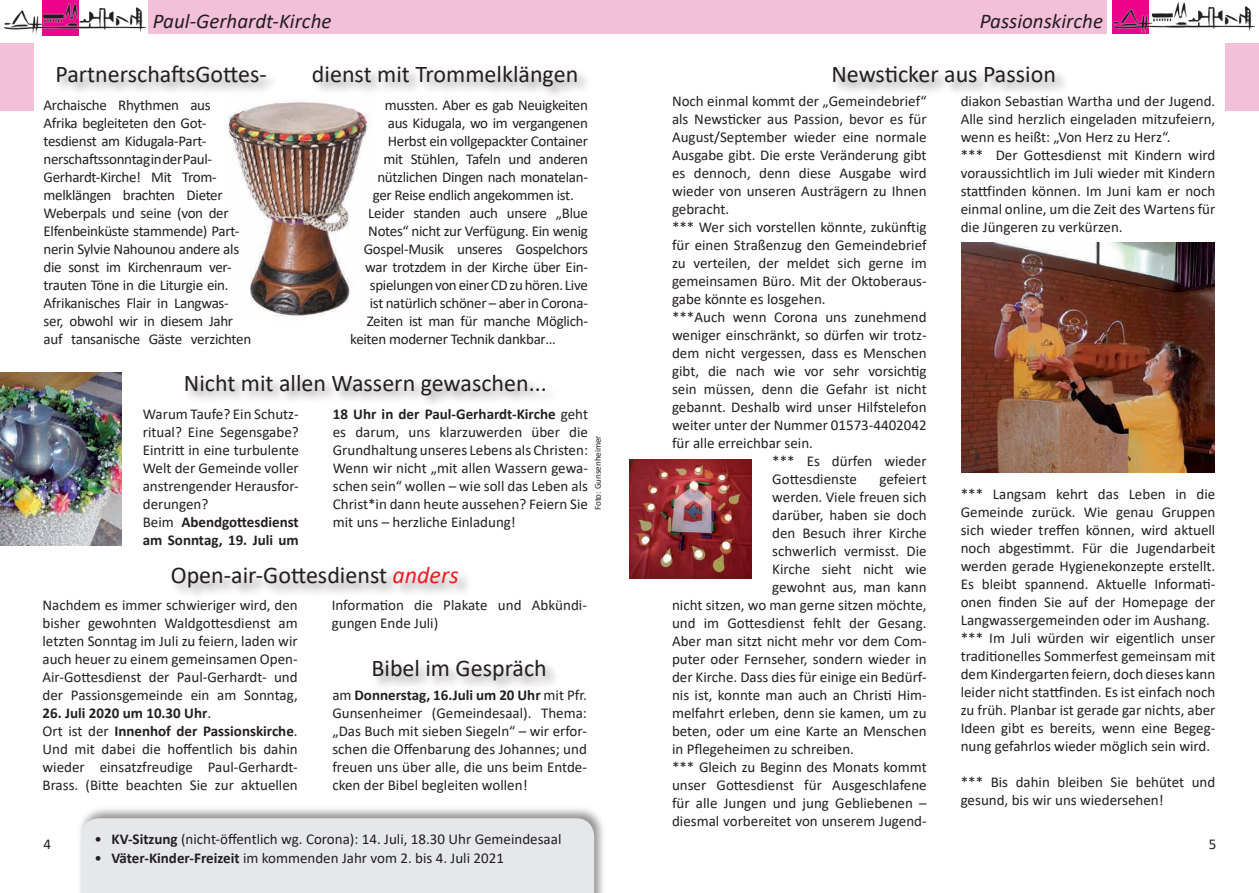
<style>
.page{position:relative;width:1259px;height:893px;background:#fff}
.page>*{position:absolute;margin:0;border:0;box-sizing:border-box;transform-origin:0 0}
.t1{font:24px "Calibri";color:#231f20}
.t2{font:italic 21px "Calibri";color:#231f20}
.t3{font:15px/18px "Calibri";color:#231f20}
.t4{font:15px/18px "Calibri";letter-spacing:-.02em;color:#231f20}
.t5{font:9px "Calibri";color:#231f20}
.s1{font-weight:700}
.s2{font-style:italic;color:#ee1d23}
</style>
<div class="page">
<div style="left:0;top:43px;width:34px;height:68px;background:#f3c0d9"></div>
<div style="left:148px;top:0;width:481px;height:34px;background:#f3c0d9"></div>
<div style="left:1224px;top:43px;width:35px;height:68px;background:#f3c0d9"></div>
<div style="left:629px;top:0;width:477px;height:34px;background:#f3c0d9"></div>
<img style="left:227px;top:101px;width:144px;height:215px">
<div style="left:830px;top:64px;width:240px;height:33px;background:#231f20;opacity:.5"></div>
<div style="left:54px;top:63px;width:538px;height:38px;background:#231f20;opacity:.5"></div>
<div style="left:1112px;top:0;width:36px;height:34px;background:#ed028c"></div>
<img style="left:1113px;top:2px;width:141px;height:30px">
<div style="left:42px;top:0;width:37px;height:35px;background:#ed028c"></div>
<img style="left:4px;top:4px;width:142px;height:30px">
<div style="left:169px;top:565px;width:304px;height:36px;background:#231f20;opacity:.5"></div>
<div style="left:370px;top:658px;width:191px;height:36px;background:#231f20;opacity:.5"></div>
<img style="left:961px;top:243px;width:253px;height:229px">
<img style="left:629px;top:460px;width:122px;height:118px">
<div style="left:182px;top:372px;width:377px;height:38px;background:#231f20;opacity:.5"></div>
<img style="left:0;top:373px;width:122px;height:172px">
<div style="left:76px;top:804px;width:532px;height:89px;background:#231f20;opacity:.5"></div>
<div style="left:81px;top:818px;width:513px;height:75px;background:#e6e7e9"></div>
<h2 class="t2" style="left:153px;top:6px;width:180px">Paul-Gerhardt-Kirche</h2>
<h1 class="t1" style="left:55px;top:57px;width:213px">PartnerschaftsGottes-</h1>
<h1 class="t1" style="left:312px;top:57px;width:268px">dienst mit Trommelklängen</h1>
<p class="t4" style="left:44px;top:95px;width:209px">Archaische Rhythmen aus<br>Afrika begleiteten den Got&shy;tesdienst am Kidugala-Part&shy;nerschaftssonntag in der Paul-<br>Gerhardt-Kirche! Mit Trom&shy;melklängen brachten Dieter<br>Weberpals und seine (von der<br>Elfenbeinküste stammende) Part&shy;nerin Sylvie Nahounou andere als die sonst im Kirchenraum ver&shy;trauten Töne in die Liturgie ein.<br>Afrikanisches Flair in Langwas&shy;ser, obwohl wir in diesem Jahr auf tansanische Gäste verzichten</p>
<p class="t4" style="left:385px;top:95px;width:205px">mussten. Aber es gab Neuigkeiten</p>
<p class="t4" style="left:388px;top:113px;width:202px">aus Kidugala, wo im vergangenen</p>
<p class="t4" style="left:388px;top:131px;width:202px">Herbst ein vollgepackter Container</p>
<p class="t4" style="left:383px;top:149px;width:206px">mit Stühlen, Tafeln und anderen</p>
<p class="t4" style="left:377px;top:167px;width:212px">nützlichen Dingen nach monatelan-</p>
<p class="t4" style="left:373px;top:185px;width:202px">ger Reise endlich angekommen ist.</p>
<p class="t4" style="left:368px;top:203px;width:221px">Leider standen auch unsere „Blue</p>
<p class="t4" style="left:368px;top:221px;width:221px">Notes“ nicht zur Verfügung. Ein wenig</p>
<p class="t4" style="left:364px;top:239px;width:226px">Gospel-Musik unseres Gospelchors</p>
<p class="t4" style="left:365px;top:257px;width:224px">war trotzdem in der Kirche über Ein-</p>
<p class="t4" style="left:370px;top:275px;width:219px">spielungen von einer CD zu hören. Live</p>
<p class="t4" style="left:370px;top:293px;width:220px">ist natürlich schöner – aber in Corona-</p>
<p class="t4" style="left:367px;top:311px;width:223px">Zeiten ist man für manche Möglich-</p>
<p class="t4" style="left:350px;top:329px;width:207px">keiten moderner Technik dankbar…</p>
<h1 class="t1" style="left:184px;top:366px;width:364px">Nicht mit allen Wassern gewaschen...</h1>
<p class="t3" style="left:143px;top:405px;width:157px">Warum Taufe? Ein Schutz&shy;ritual? Eine Segensgabe?<br>Eintritt in eine turbulente<br>Welt der Gemeinde voller anstrengender Herausfor&shy;derungen?<br>Beim <span class="s1">Abendgottesdienst am Sonntag, 19. Juli um</span></p>
<p class="t3" style="left:333px;top:405px;width:257px;text-align:justify"><span class="s1">18 Uhr in der Paul-Gerhardt-Kirche</span> geht es darum, uns klarzuwerden über die Grundhaltung unseres Lebens als Christen:<br>Wenn wir nicht „mit allen Wassern gewa&shy;schen sein“ wollen – wie soll das Leben als Christ*in dann heute aussehen? Feiern Sie mit uns – herzliche Einladung!</p>
<p class="t5" style="left:592px;top:510px;width:76px;rotate:-90deg">Foto: Gunsenheimer</p>
<h1 class="t1" style="left:171px;top:559px;width:289px">Open-air-Gottesdienst <span class="s2">anders</span></h1>
<p class="t3" style="left:43px;top:596px;width:257px;text-align:justify">Nachdem es immer schwieriger wird, den bisher gewohnten Waldgottesdienst am letzten Sonntag im Juli zu feiern, laden wir auch heuer zu einem gemeinsamen Open-Air-Gottesdienst der Paul-Gerhardt- und der Passionsgemeinde ein am Sonntag,</p>
<p class="t3" style="left:43px;top:704px;width:257px"><span class="s1">26. Juli 2020 um 10.30 Uhr</span>.<br>Ort ist der <span class="s1">Innenhof der Passionskirche</span>.<br>Und mit dabei die hoffentlich bis dahin wieder einsatzfreudige Paul-Gerhardt-Brass. (Bitte beachten Sie zur aktuellen</p>
<p class="t3" style="left:332px;top:596px;width:257px">Information die Plakate und Abkündi&shy;gungen Ende Juli)</p>
<h1 class="t1" style="left:371px;top:651px;width:177px">Bibel im Gespräch</h1>
<p class="t3" style="left:332px;top:686px;width:256px;text-align:justify">am <span class="s1">Donnerstag, 16.Juli um 20 Uhr</span> mit Pfr.<br>Gunsenheimer (Gemeindesaal). Thema: „Das Buch mit sieben Siegeln“ – wir erfor&shy;schen die Offenbarung des Johannes; und freuen uns über alle, die uns beim Entde&shy;cken der Bibel begleiten wollen!</p>
<p class="t3" style="left:94px;top:829px;width:468px">• <span class="s1">KV-Sitzung</span> (nicht-öffentlich wg. Corona): 14. Juli, 18.30 Uhr Gemeindesaal</p>
<p class="t3" style="left:94px;top:849px;width:411px">• <span class="s1">Väter-Kinder-Freizeit</span> im kommenden Jahr vom 2. bis 4. Juli 2021</p>
<h2 class="t2" style="left:979px;top:6px;width:125px">Passionskirche</h2>
<h1 class="t1" style="left:831px;top:57px;width:226px">Newsticker aus Passion</h1>
<p class="t3" style="left:672px;top:91px;width:256px">Noch einmal kommt der „Gemeindebrief“</p>
<p class="t3" style="left:672px;top:109px;width:256px">als Newsticker aus Passion, bevor es für</p>
<p class="t3" style="left:672px;top:127px;width:256px">August/September wieder eine normale</p>
<p class="t3" style="left:672px;top:145px;width:256px">Ausgabe gibt. Die erste Veränderung gibt</p>
<p class="t3" style="left:672px;top:163px;width:256px">es dennoch, denn diese Ausgabe wird</p>
<p class="t3" style="left:672px;top:181px;width:256px">wieder von unseren Austrägern zu Ihnen</p>
<p class="t3" style="left:672px;top:199px;width:59px">gebracht.</p>
<p class="t3" style="left:672px;top:217px;width:256px">*** Wer sich vorstellen könnte, zukünftig</p>
<p class="t3" style="left:672px;top:235px;width:256px">für einen Straßenzug den Gemeindebrief</p>
<p class="t3" style="left:672px;top:253px;width:256px">zu verteilen, der meldet sich gerne im</p>
<p class="t3" style="left:672px;top:271px;width:256px">gemeinsamen Büro. Mit der Oktoberaus-</p>
<p class="t3" style="left:672px;top:289px;width:155px">gabe könnte es losgehen.</p>
<p class="t3" style="left:672px;top:307px;width:256px">***Auch wenn Corona uns zunehmend</p>
<p class="t3" style="left:672px;top:325px;width:256px">weniger einschränkt, so dürfen wir trotz-</p>
<p class="t3" style="left:672px;top:343px;width:256px">dem nicht vergessen, dass es Menschen</p>
<p class="t3" style="left:672px;top:361px;width:256px">gibt, die nach wie vor sehr vorsichtig</p>
<p class="t3" style="left:672px;top:379px;width:256px">sein müssen, denn die Gefahr ist nicht</p>
<p class="t3" style="left:672px;top:397px;width:256px">gebannt. Deshalb wird unser Hilfstelefon</p>
<p class="t3" style="left:672px;top:415px;width:256px">weiter unter der Nummer 01573-4402042</p>
<p class="t3" style="left:672px;top:433px;width:142px">für alle erreichbar sein.</p>
<p class="t3" style="left:772px;top:451px;width:156px">*** Es dürfen wieder</p>
<p class="t3" style="left:772px;top:469px;width:86px">Gottesdienste</p>
<p class="t3" style="left:879px;top:469px;width:49px">gefeiert</p>
<p class="t3" style="left:772px;top:487px;width:156px">werden. Viele freuen sich</p>
<p class="t3" style="left:772px;top:505px;width:156px">darüber, haben sie doch</p>
<p class="t3" style="left:772px;top:523px;width:156px">den Besuch ihrer Kirche</p>
<p class="t3" style="left:772px;top:541px;width:156px">schwerlich vermisst. Die</p>
<p class="t3" style="left:772px;top:559px;width:156px">Kirche sieht nicht wie</p>
<p class="t3" style="left:772px;top:577px;width:156px">gewohnt aus, man kann</p>
<p class="t3" style="left:672px;top:595px;width:256px">nicht sitzen, wo man gerne sitzen möchte,</p>
<p class="t3" style="left:672px;top:613px;width:256px">und im Gottesdienst fehlt der Gesang.</p>
<p class="t3" style="left:672px;top:631px;width:256px">Aber man sitzt nicht mehr vor dem Com-</p>
<p class="t3" style="left:672px;top:649px;width:256px">puter oder Fernseher, sondern wieder in</p>
<p class="t3" style="left:672px;top:667px;width:256px">der Kirche. Dass dies für einige ein Bedürf-</p>
<p class="t3" style="left:672px;top:685px;width:256px">nis ist, konnte man auch an Christi Him-</p>
<p class="t3" style="left:672px;top:703px;width:256px">melfahrt erleben, denn sie kamen, um zu</p>
<p class="t3" style="left:672px;top:721px;width:256px">beten, oder um eine Karte an Menschen</p>
<p class="t3" style="left:672px;top:739px;width:183px">in Pflegeheimen zu schreiben.</p>
<p class="t3" style="left:672px;top:757px;width:256px">*** Gleich zu Beginn des Monats kommt</p>
<p class="t3" style="left:672px;top:775px;width:256px">unser Gottesdienst für Ausgeschlafene</p>
<p class="t3" style="left:672px;top:793px;width:256px">für alle Jungen und jung Gebliebenen –</p>
<p class="t3" style="left:672px;top:811px;width:256px">diesmal vorbereitet von unserem Jugend-</p>
<p class="t3" style="left:960px;top:91px;width:256px">diakon Sebastian Wartha und der Jugend.<br>Alle sind herzlich eingeladen mitzufeiern, wenn es heißt: „Von Herz zu Herz“.<br>*** Der Gottesdienst mit Kindern wird voraussichtlich im Juli wieder mit Kindern stattfinden können. Im Juni kam er noch einmal online, um die Zeit des Wartens für die Jüngeren zu verkürzen.</p>
<p class="t3" style="left:960px;top:485px;width:256px">*** Langsam kehrt das Leben in die Gemeinde zurück. Wie genau Gruppen sich wieder treffen können, wird aktuell noch abgestimmt. Für die Jugendarbeit werden gerade Hygienekonzepte erstellt.<br>Es bleibt spannend. Aktuelle Informati&shy;onen finden Sie auf der Homepage der Langwassergemeinden oder im Aushang. *** Im Juli würden wir eigentlich unser traditionelles Sommerfest gemeinsam mit dem Kindergarten feiern, doch dieses kann leider nicht stattfinden. Es ist einfach noch zu früh. Planbar ist gerade gar nichts, aber Ideen gibt es bereits, wenn eine Begeg&shy;nung gefahrlos wieder möglich sein wird.</p>
<p class="t3" style="left:960px;top:773px;width:256px">*** Bis dahin bleiben Sie behütet und gesund, bis wir uns wiedersehen!</p>
</div>
